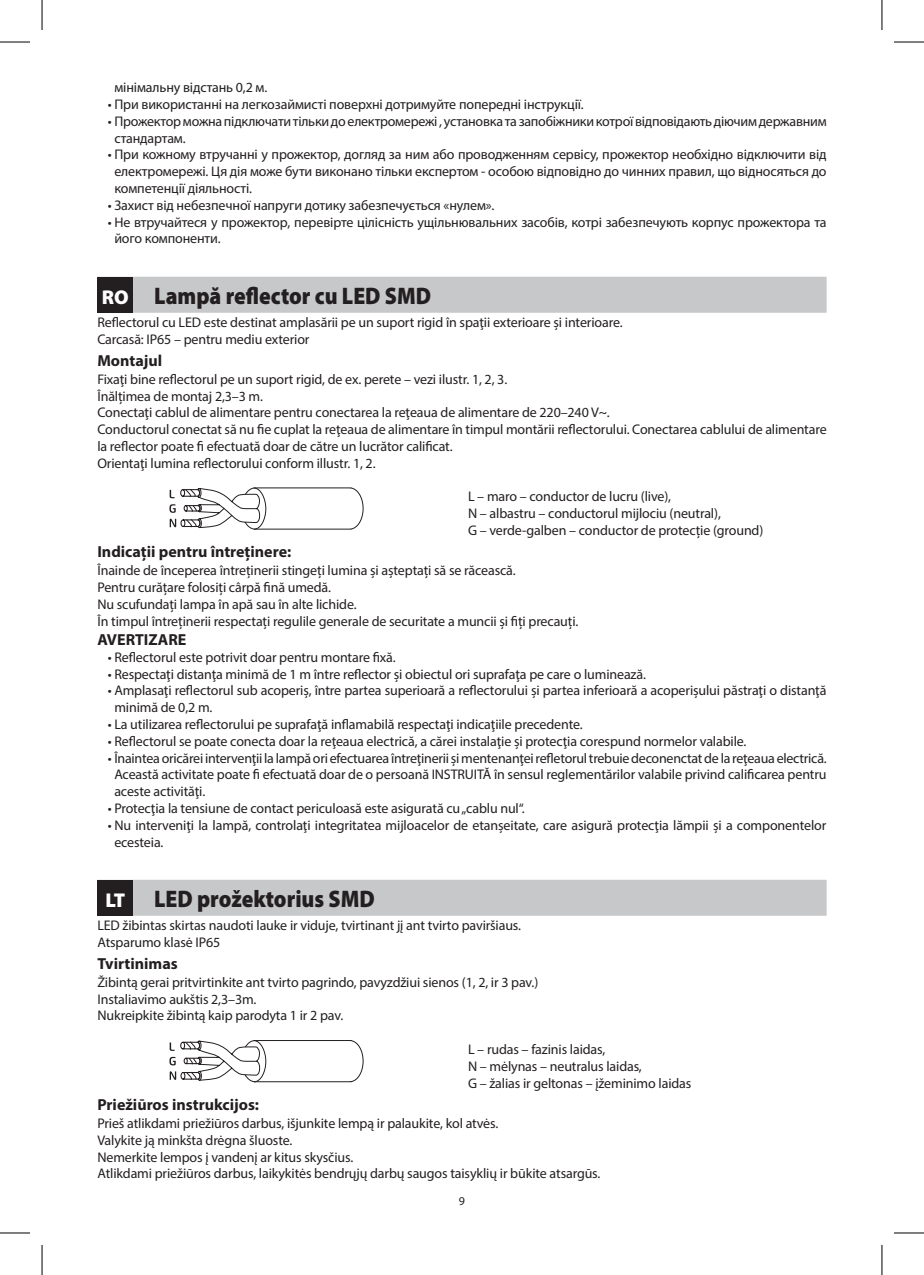
<style>
.page{position:relative;width:924px;height:1275px;background:#fff}
.page>*{position:absolute;margin:0;border:0;box-sizing:border-box;transform-origin:0 0}
.t1{font:900 24px "Myriad Pro";color:#231f20;scale:.9 1}
.t2{font:700 16px "Myriad Pro";color:#231f20}
.t3{font:14px/16.8px "Myriad Pro";letter-spacing:-.01em;color:#231f20}
.t4{font:12px "Myriad Pro";color:#231f20}
.s1{font-size:20px;color:#fff}
</style>
<div class="page">
<div style="left:97px;top:277px;width:729px;height:36px;background:#c7c8ca"></div>
<div style="left:97px;top:277px;width:36px;height:35px;background:#231f20"></div>
<svg style="left:169px;top:487px;width:195px;height:43px"></svg>
<div style="left:97px;top:879px;width:729px;height:36px;background:#c7c8ca"></div>
<div style="left:97px;top:879px;width:36px;height:36px;background:#231f20"></div>
<svg style="left:169px;top:1040px;width:195px;height:42px"></svg>
<hr style="left:0;top:42px;width:30px;height:1px;background:#000">
<hr style="left:893px;top:42px;width:30px;height:1px;background:#000">
<hr style="left:0;top:1232px;width:30px;height:1px;background:#000">
<hr style="left:893px;top:1232px;width:30px;height:1px;background:#000">
<hr style="left:42px;top:0;width:1px;height:30px;background:#000">
<hr style="left:42px;top:1245px;width:1px;height:30px;background:#000">
<hr style="left:881px;top:0;width:1px;height:30px;background:#000">
<hr style="left:881px;top:1245px;width:1px;height:30px;background:#000">
<p class="t3" style="left:114px;top:79px;width:154px">мінімальну відстань 0,2 м.</p>
<p class="t3" style="left:108px;top:96px;width:477px">• При використанні на легкозаймисті поверхні дотримуйте попередні інструкції.</p>
<p class="t3" style="left:114px;top:112px;width:713px;text-indent:-7px">• Прожектор можна підключати тільки до електромережі , установка та запобіжники котрої відповідають діючим державним стандартам.</p>
<p class="t3" style="left:114px;top:146px;width:713px;text-align:justify;text-indent:-7px">• При кожному втручанні у прожектор, догляд за ним або проводженням сервісу, прожектор необхідно відключити від електромережі. Ця дія може бути виконано тільки експертом - особою відповідно до чинних правил, що відносяться до компетенції діяльності.</p>
<p class="t3" style="left:108px;top:196px;width:388px">• Захист від небезпечної напруги дотику забезпечується «нулем».</p>
<p class="t3" style="left:114px;top:213px;width:713px;text-indent:-7px">• Не втручайтеся у прожектор, перевірте цілісність ущільнювальних засобів, котрі забезпечують корпус прожектора та його компоненти.</p>
<h1 class="t1" style="left:102px;top:280px;width:367px"><span class="s1">RO</span> Lampă reflector cu LED SMD</h1>
<p class="t3" style="left:97px;top:313px;width:526px">Reflectorul cu LED este destinat amplasării pe un suport rigid în spaţii exterioare şi interioare.<br>Carcasă: IP65 – pentru mediu exterior</p>
<p class="t2" style="left:97px;top:350px;width:66px">Montajul</p>
<p class="t3" style="left:97px;top:370px;width:730px">Fixaţi bine reflectorul pe un suport rigid, de ex. perete – vezi ilustr. 1, 2, 3.<br>Înălțimea de montaj 2,3–3 m.<br>Conectaţi cablul de alimentare pentru conectarea la reţeaua de alimentare de 220–240 V~.<br>Conductorul conectat să nu fie cuplat la reţeaua de alimentare în timpul montării reflectorului. Conectarea cablului de alimentare la reflector poate fi efectuată doar de către un lucrător calificat.<br>Orientaţi lumina reflectorului conform illustr. 1, 2.</p>
<p class="t3" style="left:468px;top:488px;width:297px">L – maro – conductor de lucru (live),<br>N – albastru – conductorul mijlociu (neutral),<br>G – verde-galben – conductor de protecție (ground)</p>
<p class="t2" style="left:97px;top:541px;width:195px">Indicații pentru întreținere:</p>
<p class="t3" style="left:97px;top:562px;width:482px">Înainde de începerea întreținerii stingeți lumina și așteptați să se răcească.<br>Pentru curățare folosiți cârpă fină umedă.<br>Nu scufundați lampa în apă sau în alte lichide.<br>În timpul întreținerii respectați regulile generale de securitate a muncii și fiți precauți.</p>
<p class="t2" style="left:97px;top:629px;width:90px">AVERTIZARE</p>
<p class="t3" style="left:108px;top:648px;width:289px">• Reflectorul este potrivit doar pentru montare fixă.</p>
<p class="t3" style="left:108px;top:665px;width:539px">• Respectaţi distanţa minimă de 1 m între reflector şi obiectul ori suprafaţa pe care o luminează.</p>
<p class="t3" style="left:114px;top:682px;width:713px;text-indent:-7px">• Amplasaţi reflectorul sub acoperiş, între partea superioară a reflectorului şi partea inferioară a acoperişului păstraţi o distanţă minimă de 0,2 m.</p>
<p class="t3" style="left:108px;top:715px;width:476px">• La utilizarea reflectorului pe suprafaţă inflamabilă respectaţi indicaţiile precedente.</p>
<p class="t3" style="left:108px;top:732px;width:640px">• Reflectorul se poate conecta doar la reţeaua electrică, a cărei instalaţie şi protecţia corespund normelor valabile.</p>
<p class="t3" style="left:114px;top:749px;width:713px;text-align:justify;text-indent:-7px">• Înaintea oricărei intervenţii la lampă ori efectuarea întreţinerii şi mentenanţei refletorul trebuie deconenctat de la reţeaua electrică.<br>Această activitate poate fi efectuată doar de o persoană INSTRUITĂ în sensul reglementărilor valabile privind calificarea pentru aceste activităţi.</p>
<p class="t3" style="left:108px;top:799px;width:418px">• Protecţia la tensiune de contact periculoasă este asigurată cu „cablu nul“.</p>
<p class="t3" style="left:114px;top:816px;width:713px;text-indent:-7px">• Nu interveniţi la lampă, controlaţi integritatea mijloacelor de etanşeitate, care asigură protecţia lămpii şi a componentelor ecesteia.</p>
<h1 class="t1" style="left:105px;top:883px;width:300px"><span class="s1">LT</span> LED prožektorius SMD</h1>
<p class="t3" style="left:97px;top:916px;width:425px">LED žibintas skirtas naudoti lauke ir viduje, tvirtinant jį ant tvirto paviršiaus.<br>Atsparumo klasė IP65</p>
<p class="t2" style="left:97px;top:952px;width:82px">Tvirtinimas</p>
<p class="t3" style="left:97px;top:973px;width:442px">Žibintą gerai pritvirtinkite ant tvirto pagrindo, pavyzdžiui sienos (1, 2, ir 3 pav.)<br>Instaliavimo aukštis 2,3–3m.<br>Nukreipkite žibintą kaip parodyta 1 ir 2 pav.</p>
<p class="t3" style="left:468px;top:1040px;width:225px">L – rudas – fazinis laidas,<br>N – mėlynas – neutralus laidas,<br>G – žalias ir geltonas – įžeminimo laidas</p>
<p class="t2" style="left:97px;top:1093px;width:163px">Priežiūros instrukcijos:</p>
<p class="t3" style="left:97px;top:1114px;width:504px">Prieš atlikdami priežiūros darbus, išjunkite lempą ir palaukite, kol atvės.<br>Valykite ją minkšta drėgna šluoste.<br>Nemerkite lempos į vandenį ar kitus skysčius.<br>Atlikdami priežiūros darbus, laikykitės bendrųjų darbų saugos taisyklių ir būkite atsargūs.</p>
<p class="t4" style="left:458px;top:1193px;width:8px">9</p>
</div>
